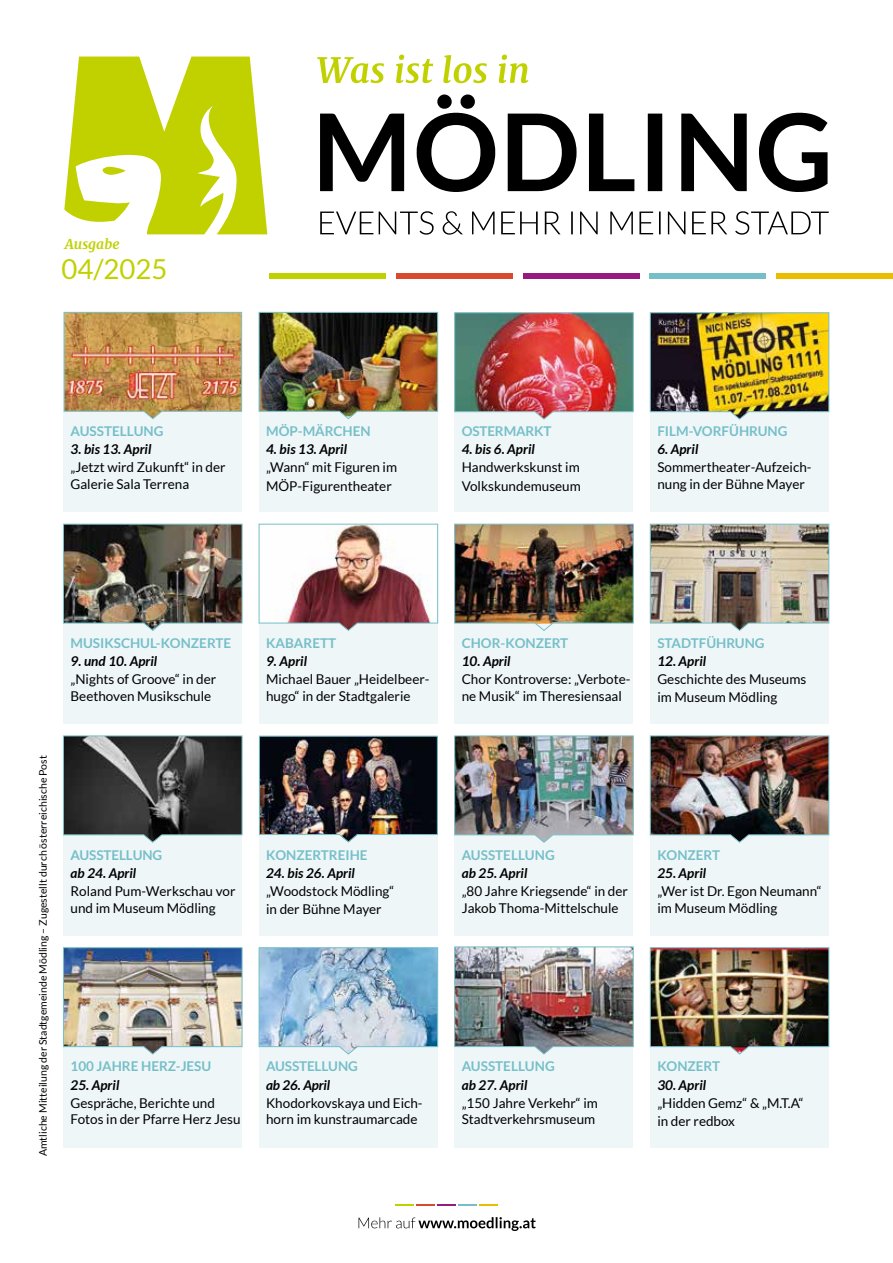
<style>
.page{position:relative;width:893px;height:1263px;background:#fff}
.page>*{position:absolute;margin:0;border:0;box-sizing:border-box;transform-origin:0 0}
.t1{font:27.45px "Lato";color:#c1d100}
.t2{font:italic 700 13.8px "Merriweather";color:#c1d100}
.t3{font:13.5px/16.5px "Lato";color:#000}
.t4{font:700 13.5px "Lato";color:#76bfc8}
.t5{font:italic 700 13.5px "Lato";color:#000}
.t6{font:10.5px "Lato";color:#000}
</style>
<div class="page">
<svg style="left:64px;top:57px;width:203px;height:177px"></svg>
<div style="left:269px;top:273px;width:117px;height:5px;background:#c1d100"></div>
<div style="left:396px;top:273px;width:117px;height:5px;background:#d74a30"></div>
<div style="left:522px;top:273px;width:117px;height:5px;background:#951b81"></div>
<div style="left:649px;top:273px;width:117px;height:5px;background:#76bfc8"></div>
<div style="left:776px;top:273px;width:117px;height:5px;background:#ebbd00"></div>
<svg style="left:320px;top:94px;width:507px;height:98px"></svg>
<svg style="left:320px;top:211px;width:509px;height:24px"></svg>
<svg style="left:317px;top:55px;width:211px;height:28px"></svg>
<svg style="left:359px;top:1217px;width:177px;height:14px"></svg>
<svg style="left:395px;top:1204px;width:103px;height:2px"></svg>
<div style="left:63px;top:312px;width:179px;height:200px;background:#eef6f8"></div>
<img style="left:63px;top:312px;width:179px;height:107px">
<div style="left:650px;top:948px;width:179px;height:199px;background:#eef6f8"></div>
<img style="left:650px;top:947px;width:179px;height:108px">
<div style="left:259px;top:312px;width:179px;height:200px;background:#eef6f8"></div>
<img style="left:258px;top:312px;width:180px;height:107px">
<div style="left:455px;top:312px;width:178px;height:200px;background:#eef6f8"></div>
<img style="left:454px;top:312px;width:180px;height:108px">
<div style="left:650px;top:524px;width:179px;height:200px;background:#eef6f8"></div>
<img style="left:650px;top:523px;width:179px;height:108px">
<div style="left:63px;top:524px;width:179px;height:200px;background:#eef6f8"></div>
<img style="left:63px;top:523px;width:180px;height:108px">
<div style="left:650px;top:312px;width:179px;height:200px;background:#eef6f8"></div>
<img style="left:650px;top:312px;width:179px;height:108px">
<div style="left:63px;top:948px;width:179px;height:199px;background:#eef6f8"></div>
<img style="left:63px;top:947px;width:180px;height:108px">
<div style="left:455px;top:948px;width:178px;height:199px;background:#eef6f8"></div>
<img style="left:454px;top:946px;width:180px;height:109px">
<div style="left:259px;top:948px;width:179px;height:199px;background:#eef6f8"></div>
<img style="left:258px;top:947px;width:180px;height:108px">
<div style="left:63px;top:736px;width:179px;height:200px;background:#eef6f8"></div>
<svg style="left:63px;top:735px;width:180px;height:108px;background:#4b4f4f"></svg>
<div style="left:650px;top:736px;width:179px;height:200px;background:#eef6f8"></div>
<img style="left:650px;top:735px;width:179px;height:108px">
<div style="left:259px;top:736px;width:179px;height:200px;background:#eef6f8"></div>
<img style="left:259px;top:736px;width:179px;height:107px">
<div style="left:455px;top:736px;width:178px;height:200px;background:#eef6f8"></div>
<img style="left:454px;top:735px;width:180px;height:108px">
<div style="left:455px;top:524px;width:178px;height:200px;background:#eef6f8"></div>
<div style="left:259px;top:524px;width:179px;height:200px;background:#eef6f8"></div>
<img style="left:258px;top:523px;width:180px;height:108px">
<img style="left:454px;top:523px;width:180px;height:108px">
<p class="t2" style="left:65px;top:235px;width:56px">Ausgabe</p>
<h1 class="t1" style="left:61px;top:254px;width:107px">04/2025</h1>
<p class="t4" style="left:71px;top:423px;width:95px">AUSSTELLUNG</p>
<p class="t5" style="left:71px;top:441px;width:82px">3. bis 13. April</p>
<p class="t3" style="left:71px;top:459px;width:157px">„Jetzt wird Zukunft“ in der<br>Galerie Sala Terrena</p>
<p class="t4" style="left:266px;top:423px;width:106px">MÖP-MÄRCHEN</p>
<p class="t5" style="left:266px;top:441px;width:82px">4. bis 13. April</p>
<p class="t3" style="left:266px;top:458px;width:132px;line-height:18.3px">„Wann“ mit Figuren im<br>MÖP-Figurentheater</p>
<p class="t4" style="left:462px;top:423px;width:91px">OSTERMARKT</p>
<p class="t5" style="left:462px;top:441px;width:75px">4. bis 6. April</p>
<p class="t3" style="left:462px;top:458px;width:121px;line-height:18.3px">Handwerkskunst im<br>Volkskundemuseum</p>
<p class="t4" style="left:657px;top:423px;width:132px">FILM-VORFÜHRUNG</p>
<p class="t5" style="left:657px;top:441px;width:43px">6. April</p>
<p class="t3" style="left:657px;top:459px;width:156px">Sommertheater-Aufzeich&shy;nung in der Bühne Mayer</p>
<p class="t4" style="left:71px;top:635px;width:162px">MUSIKSCHUL-KONZERTE</p>
<p class="t5" style="left:71px;top:653px;width:88px">9. und 10. April</p>
<p class="t3" style="left:71px;top:671px;width:147px">„Nights of Groove“ in der<br>Beethoven Musikschule</p>
<p class="t6" style="left:37px;top:1156px;width:402px;rotate:-90deg">Amtliche Mitteilung der Stadtgemeinde Mödling – Zugestellt durch österreichische Post</p>
<p class="t4" style="left:71px;top:847px;width:93px">AUSSTELLUNG</p>
<p class="t5" style="left:71px;top:865px;width:67px">ab 24. April</p>
<p class="t3" style="left:71px;top:883px;width:166px">Roland Pum-Werkschau vor und im Museum Mödling</p>
<p class="t4" style="left:71px;top:1059px;width:142px">100 JAHRE HERZ-JESU</p>
<p class="t5" style="left:71px;top:1077px;width:50px">25. April</p>
<p class="t3" style="left:71px;top:1094px;width:172px">Gespräche, Berichte und<br>Fotos in der Pfarre Herz Jesu</p>
<p class="t4" style="left:266px;top:635px;width:72px">KABARETT</p>
<p class="t5" style="left:266px;top:653px;width:43px">9. April</p>
<p class="t3" style="left:266px;top:671px;width:165px">Michael Bauer „Heidelbeer&shy;hugo“ in der Stadtgalerie</p>
<p class="t4" style="left:266px;top:847px;width:103px">KONZERTREIHE</p>
<p class="t5" style="left:266px;top:865px;width:90px">24. bis 26. April</p>
<p class="t3" style="left:266px;top:882px;width:130px;line-height:18.3px">„Woodstock Mödling“ in der Bühne Mayer</p>
<p class="t4" style="left:266px;top:1059px;width:93px">AUSSTELLUNG</p>
<p class="t5" style="left:266px;top:1077px;width:66px">ab 26. April</p>
<p class="t3" style="left:266px;top:1094px;width:158px">Khodorkovskaya und Eich&shy;horn im kunstraumarcade</p>
<p class="t4" style="left:462px;top:635px;width:108px">CHOR-KONZERT</p>
<p class="t5" style="left:462px;top:653px;width:50px">10. April</p>
<p class="t3" style="left:462px;top:671px;width:170px">Chor Kontroverse: „Verbote&shy;ne Musik“ im Theresiensaal</p>
<p class="t4" style="left:657px;top:635px;width:109px">STADTFÜHRUNG</p>
<p class="t5" style="left:657px;top:653px;width:50px">12. April</p>
<p class="t3" style="left:657px;top:670px;width:151px;line-height:18.3px">Geschichte des Museums im Museum Mödling</p>
<p class="t4" style="left:462px;top:847px;width:95px">AUSSTELLUNG</p>
<p class="t5" style="left:462px;top:865px;width:67px">ab 25. April</p>
<p class="t3" style="left:462px;top:883px;width:168px">„80 Jahre Kriegsende“ in der<br>Jakob Thoma-Mittelschule</p>
<p class="t4" style="left:657px;top:847px;width:64px">KONZERT</p>
<p class="t5" style="left:657px;top:865px;width:50px">25. April</p>
<p class="t3" style="left:657px;top:883px;width:166px">„Wer ist Dr. Egon Neumann“ im Museum Mödling</p>
<p class="t4" style="left:462px;top:1059px;width:95px">AUSSTELLUNG</p>
<p class="t5" style="left:462px;top:1077px;width:67px">ab 27. April</p>
<p class="t3" style="left:462px;top:1094px;width:138px">„150 Jahre Verkehr“ im<br>Stadtverkehrsmuseum</p>
<p class="t4" style="left:657px;top:1059px;width:64px">KONZERT</p>
<p class="t5" style="left:657px;top:1077px;width:50px">30. April</p>
<p class="t3" style="left:657px;top:1094px;width:148px;line-height:18.3px">„Hidden Gemz“ &amp; „M.T.A“ in der redbox</p>
</div>
